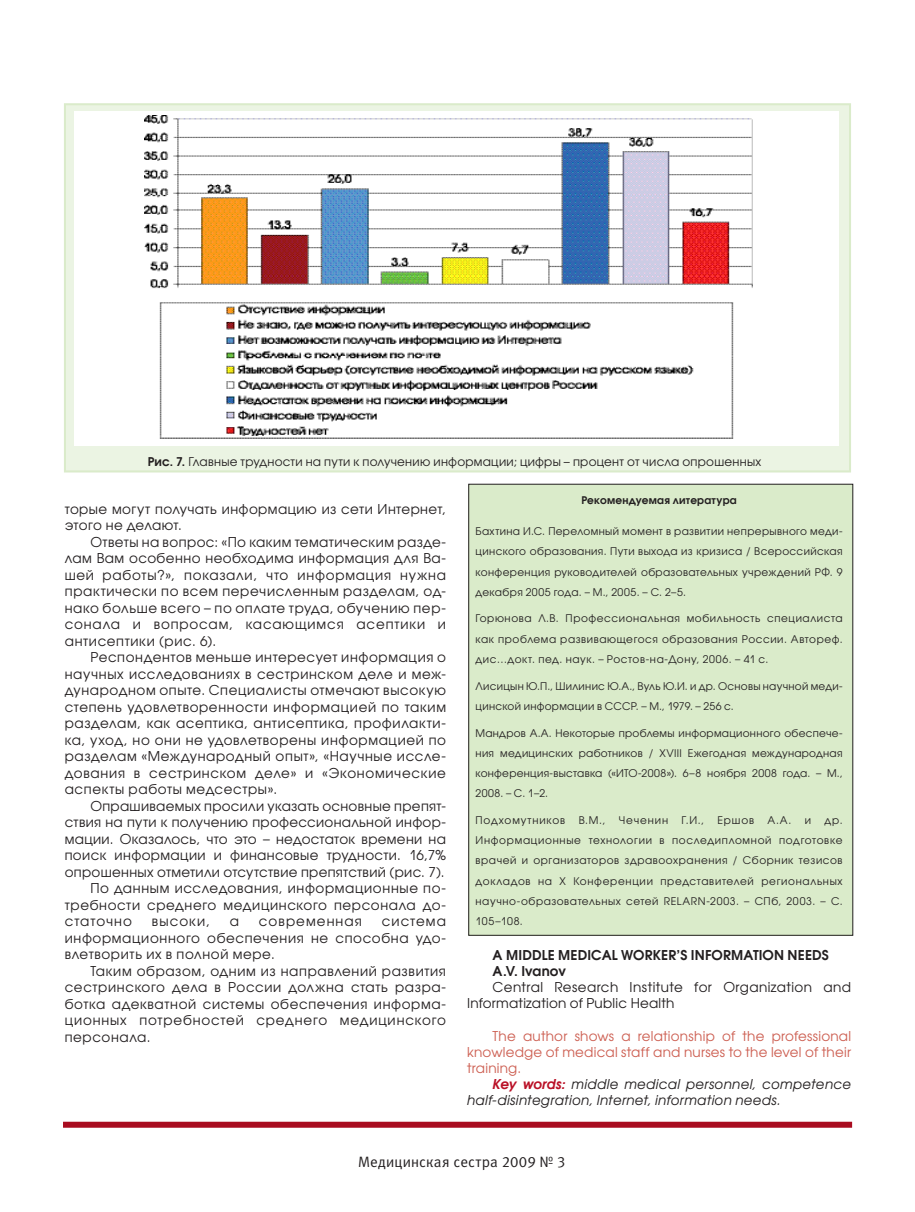
<style>
.page{position:relative;width:915px;height:1212px;background:#fff}
.page>*{position:absolute;margin:0;border:0;box-sizing:border-box;transform-origin:0 0}
.t1{font:15px "Meta C";letter-spacing:.01em;color:#231f20}
.t2{font:13.5px/16.5px "Avant Garde Gothic C";letter-spacing:.03em;color:#231f20;text-align:justify}
.t3{font:13.5px/16.2px "Avant Garde Gothic C";letter-spacing:.015em;color:#cd5f52;text-align:justify}
.t4{font:italic 13.5px/16.2px "Avant Garde Gothic C";letter-spacing:.02em;color:#231f20}
.t5{font:600 13.5px/16.2px "Avant Garde Gothic C";letter-spacing:.015em;color:#231f20}
.t6{font:13.5px "Avant Garde Gothic C";letter-spacing:.08em;color:#231f20}
.t7{font:13.5px "Avant Garde Gothic C";letter-spacing:.065em;color:#231f20}
.t8{font:12px "Avant Garde Gothic C";letter-spacing:.02em;color:#231f20}
.t9{font:10.5px/20.2px "Avant Garde Gothic C";letter-spacing:.035em;color:#231f20;text-align:justify}
.t10{font:600 10.5px "Avant Garde Gothic C";letter-spacing:.02em;color:#231f20}
.t11{font:10.5px "Avant Garde Gothic C";letter-spacing:.08em;color:#231f20}
.s1{font-weight:600}
.s2{font-weight:600;color:#ba1127}
</style>
<div class="page">
<div style="left:468px;top:484px;width:384px;height:451px;background:#daebca"></div>
<div style="left:63px;top:1122px;width:788px;height:6px;background:#a90c20"></div>
<div style="left:64px;top:103px;width:786px;height:369px;background:#ebf4e3;border:2px solid #daebca"></div>
<div style="left:74px;top:111px;width:764px;height:334px;background:#fff"></div>
<img style="left:144px;top:116px;width:608px;height:322px">
<p class="t8" style="left:148px;top:454px;width:614px"><span class="s1">Рис. 7.</span> Главные трудности на пути к получению информации; цифры – процент от числа опрошенных</p>
<p class="t10" style="left:581px;top:494px;width:157px">Рекомендуемая литература</p>
<p class="t9" style="left:475px;top:521px;width:368px">Бахтина И.С. Переломный момент в развитии непрерывного меди&shy;цинского образования. Пути выхода из кризиса / Всероссийская конференция руководителей образовательных учреждений РФ. 9 декабря 2005 года. – М., 2005. – С. 2–5.</p>
<p class="t9" style="left:475px;top:608px;width:368px">Горюнова Л.В. Профессиональная мобильность специалиста как проблема развивающегося образования России. Автореф. дис…докт. пед. наук. – Ростов-на-Дону, 2006. – 41 с.</p>
<p class="t9" style="left:475px;top:676px;width:368px">Лисицын Ю.П., Шилинис Ю.А., Вуль Ю.И. и др. Основы научной меди&shy;цинской информации в СССР. – М., 1979. – 256 с.</p>
<p class="t9" style="left:475px;top:722px;width:368px">Мандров А.А. Некоторые проблемы информационного обеспече&shy;ния медицинских работников / XVIII Ежегодная международная конференция-выставка («ИТО-2008»). 6–8 ноября 2008 года. – М., 2008. – С. 1–2.</p>
<p class="t11" style="left:475px;top:814px;width:91px">Подхомутников</p>
<p class="t9" style="left:578px;top:810px;width:28px">В.М.,</p>
<p class="t11" style="left:618px;top:814px;width:51px">Чеченин</p>
<p class="t9" style="left:681px;top:810px;width:24px">Г.И.,</p>
<p class="t9" style="left:717px;top:810px;width:38px">Ершов</p>
<p class="t9" style="left:767px;top:810px;width:25px">А.А.</p>
<p class="t9" style="left:804px;top:810px;width:8px">и</p>
<p class="t2" style="left:65px;top:501px;width:382px">торые могут получать информацию из сети Интернет, этого не делают.</p>
<p class="t2" style="left:65px;top:534px;width:382px;text-indent:26px">Ответы на вопрос: «По каким тематическим разде&shy;лам Вам особенно необходима информация для Ва&shy;шей работы?», показали, что информация нужна практически по всем перечисленным разделам, од&shy;нако больше всего – по оплате труда, обучению пер&shy;сонала и вопросам, касающимся асептики и антисептики (рис. 6).</p>
<p class="t2" style="left:65px;top:649px;width:382px;text-indent:26px">Респондентов меньше интересует информация о научных исследованиях в сестринском деле и меж&shy;дународном опыте. Специалисты отмечают высокую степень удовлетворенности информацией по таким разделам, как асептика, антисептика, профилакти&shy;ка, уход, но они не удовлетворены информацией по разделам «Международный опыт», «Научные иссле&shy;дования в сестринском деле» и «Экономические аспекты работы медсестры».</p>
<p class="t2" style="left:90px;top:797px;width:357px">Опрашиваемых просили указать основные препят-</p>
<p class="t2" style="left:65px;top:814px;width:382px">ствия на пути к получению профессиональной инфор-</p>
<p class="t2" style="left:65px;top:830px;width:382px">мации. Оказалось, что это – недостаток времени на</p>
<p class="t2" style="left:65px;top:847px;width:382px">поиск информации и финансовые трудности. 16,7%</p>
<p class="t2" style="left:65px;top:863px;width:381px">опрошенных отметили отсутствие препятствий (рис. 7).</p>
<p class="t2" style="left:90px;top:880px;width:357px">По данным исследования, информационные по-</p>
<p class="t2" style="left:65px;top:896px;width:382px">требности среднего медицинского персонала до-</p>
<p class="t7" style="left:65px;top:913px;width:69px">статочно</p>
<p class="t2" style="left:152px;top:913px;width:59px">высоки,</p>
<p class="t2" style="left:230px;top:913px;width:11px">а</p>
<p class="t6" style="left:259px;top:913px;width:104px">современная</p>
<p class="t9" style="left:475px;top:810px;width:368px;text-indent:349px">др.<br>Информационные технологии в последипломной подготовке врачей и организаторов здравоохранения / Сборник тезисов докладов на X Конференции представителей региональных научно-образовательных сетей RELARN-2003. – СПб, 2003. – С.<br>105–108.</p>
<p class="t5" style="left:492px;top:946px;width:337px">A MIDDLE MEDICAL WORKER’S INFORMATION NEEDS<br>A.V. Ivanov</p>
<p class="t2" style="left:467px;top:979px;width:385px;text-indent:26px">Central Research Institute for Organization and<br>Informatization of Public Health</p>
<p class="t3" style="left:467px;top:1027px;width:385px;text-indent:26px">The author shows a relationship of the professional knowledge of medical staff and nurses to the level of their training.</p>
<p class="t4" style="left:467px;top:1076px;width:385px;text-indent:26px"><span class="s2">Key words:</span> middle medical personnel, competence half-disintegration, Internet, information needs.</p>
<p class="t2" style="left:65px;top:913px;width:382px;text-indent:317px">система информационного обеспечения не способна удо&shy;влетворить их в полной мере.</p>
<p class="t2" style="left:65px;top:962px;width:382px;text-indent:26px">Таким образом, одним из направлений развития сестринского дела в России должна стать разра&shy;ботка адекватной системы обеспечения информа&shy;ционных потребностей среднего медицинского персонала.</p>
<p class="t1" style="left:358px;top:1153px;width:209px">Медицинская сестра 2009 № 3</p>
</div>
